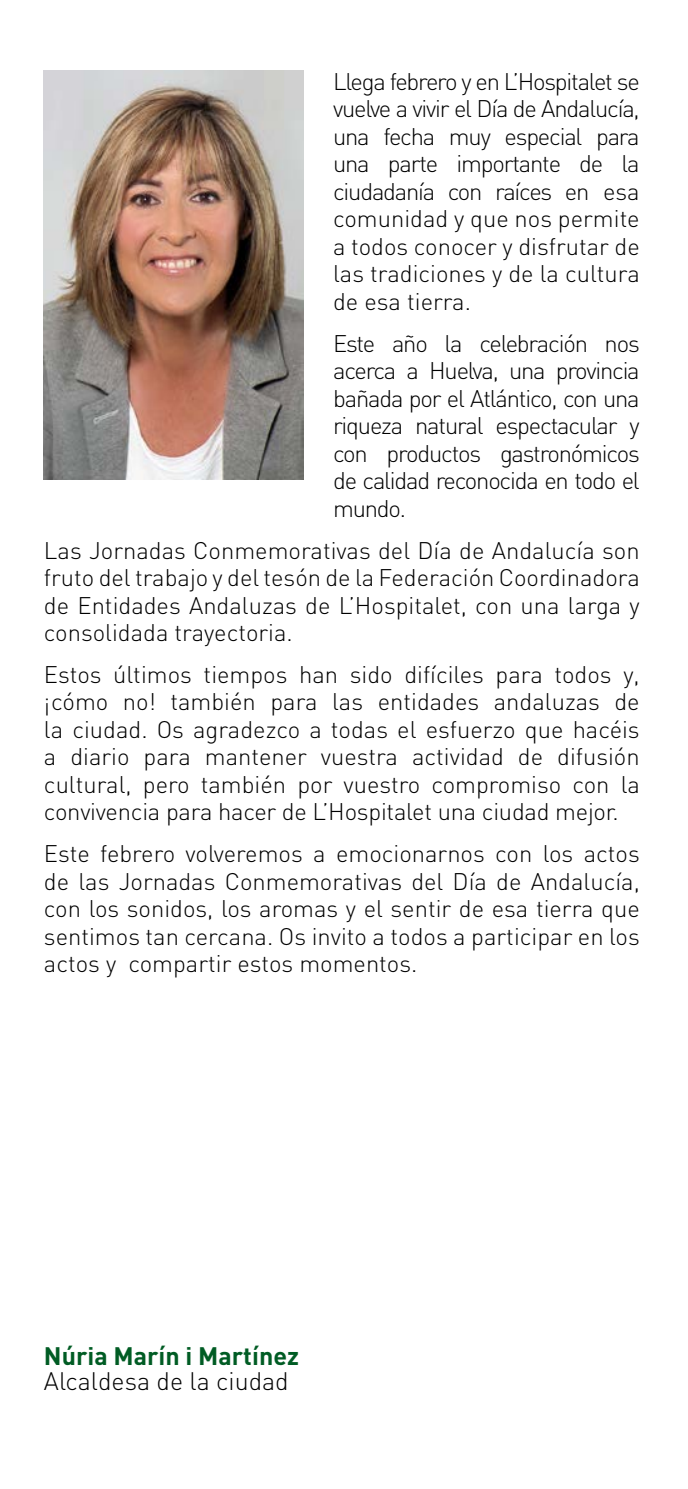
<style>
.page{position:relative;width:688px;height:1489px;background:#fff}
.page>*{position:absolute;margin:0;border:0;box-sizing:border-box;transform-origin:0 0}
.t1{font:700 25px "DIN";color:#005c24}
.t2{font:300 25px "DIN";color:#000}
.t3{font:300 23.75px/27.5px "DIN";color:#000;text-align:justify}
</style>
<div class="page">
<img style="left:44px;top:71px;width:260px;height:408px">
<p class="t3" style="left:333px;top:67px;width:308px">Llega febrero y en L’Hospitalet se vuelve a vivir el Día de Andalucía, una fecha muy especial para una parte importante de la ciudadanía con raíces en esa comunidad y que nos permite a todos conocer y disfrutar de las tradiciones y de la cultura de esa tierra.</p>
<p class="t3" style="left:333px;top:328px;width:308px">Este año la celebración nos acerca a Huelva, una provincia bañada por el Atlántico, con una riqueza natural espectacular y con productos gastronómicos de calidad reconocida en todo el mundo.</p>
<p class="t3" style="left:44px;top:535px;width:597px">Las Jornadas Conmemorativas del Día de Andalucía son fruto del trabajo y del tesón de la Federación Coordinadora de Entidades Andaluzas de L’Hospitalet, con una larga y consolidada trayectoria.</p>
<p class="t3" style="left:44px;top:659px;width:597px">Estos últimos tiempos han sido difíciles para todos y, ¡cómo no! también para las entidades andaluzas de la ciudad. Os agradezco a todas el esfuerzo que hacéis a diario para mantener vuestra actividad de difusión cultural, pero también por vuestro compromiso con la convivencia para hacer de L’Hospitalet una ciudad mejor.</p>
<p class="t3" style="left:44px;top:838px;width:597px">Este febrero volveremos a emocionarnos con los actos de las Jornadas Conmemorativas del Día de Andalucía, con los sonidos, los aromas y el sentir de esa tierra que sentimos tan cercana. Os invito a todos a participar en los actos y compartir estos momentos.</p>
<p class="t1" style="left:44px;top:1339px;width:256px">Núria Marín i Martínez</p>
<p class="t2" style="left:44px;top:1364px;width:246px">Alcaldesa de la ciudad</p>
</div>
